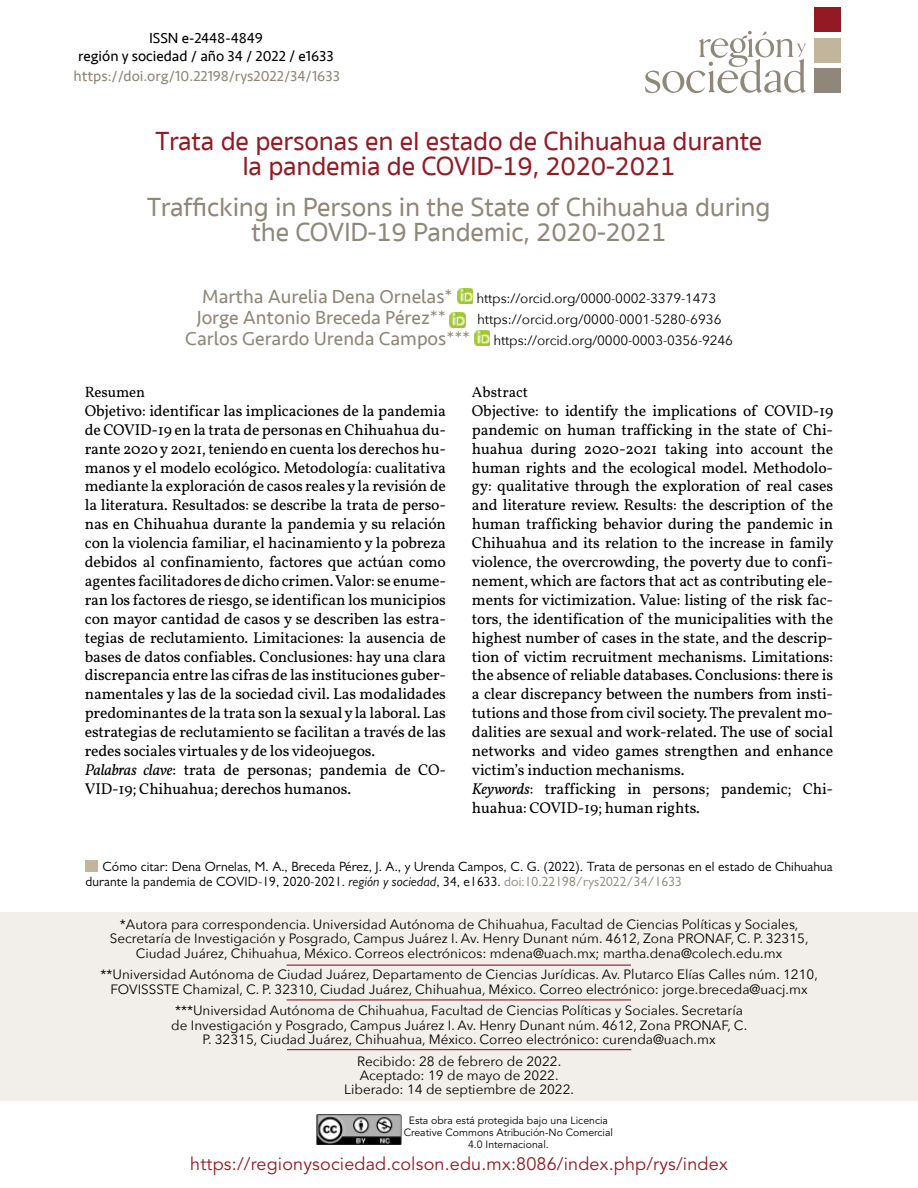
<style>
.page{position:relative;width:918px;height:1188px;background:#fff}
.page>*{position:absolute;margin:0;border:0;box-sizing:border-box;transform-origin:0 0}
.t1{font:500 27px/25.5px "Sukhumvit Set";letter-spacing:-.01em;color:#8e877a;text-align:center}
.t2{font:500 27px/25.5px "Sukhumvit Set";letter-spacing:-.01em;color:#931a24;text-align:center}
.t3{font:19.5px "Seravek";color:#8e877a}
.t4{font:18px "Avenir";letter-spacing:.01em;color:#931a24}
.t5{font:15.75px/18.9px "Vollkorn";letter-spacing:-.01em;color:#000}
.t6{font:15px/18px "Seravek";color:#000;text-align:center}
.t7{font:15px "Seravek";color:#8e877a}
.t8{font:15px "Vollkorn";color:#000}
.t9{font:13.5px/14.2px "Avenir Next";color:#000;text-align:center}
.t10{font:13.5px/15px "Gill Sans";letter-spacing:.005em;color:#000}
.t11{font:10.5px/12px "Avenir";color:#000;text-align:center}
.s1{font-family:"Seravek";font-size:19.5px;color:#8e877a}
.s2{font-style:italic}
.s3{color:#8e877a}
</style>
<div class="page">
<div style="left:0;top:912px;width:918px;height:189px;background:#f2eee9"></div>
<img style="left:457px;top:288px;width:16px;height:16px">
<img style="left:450px;top:312px;width:15px;height:16px">
<img style="left:474px;top:330px;width:16px;height:16px">
<img style="left:317px;top:1115px;width:85px;height:30px">
<div style="left:85px;top:860px;width:13px;height:12px;background:#c2b59b"></div>
<div style="left:814px;top:7px;width:27px;height:25px;background:#931a24"></div>
<svg style="left:645px;top:31px;width:161px;height:62px"></svg>
<div style="left:814px;top:38px;width:27px;height:24px;background:#c2b59b"></div>
<div style="left:814px;top:68px;width:27px;height:25px;background:#8e877a"></div>
<hr style="left:287px;top:965px;width:344px;height:1px;background:#931a24">
<hr style="left:287px;top:999px;width:344px;height:1px;background:#931a24">
<hr style="left:287px;top:1049px;width:344px;height:1px;background:#931a24">
<p class="t6" style="left:78px;top:29px;width:257px">ISSN e-2448-4849<br>región y sociedad / año 34 / 2022 / e1633</p>
<p class="t7" style="left:73px;top:64px;width:268px">https://doi.org/10.22198/rys2022/34/1633</p>
<h1 class="t2" style="left:155px;top:129px;width:609px">Trata de personas en el estado de Chihuahua durante la pandemia de COVID-19, 2020-2021</h1>
<h1 class="t1" style="left:147px;top:195px;width:625px">Trafficking in Persons in the State of Chihuahua during the COVID-19 Pandemic, 2020-2021</h1>
<p class="t9" style="left:202px;top:290px;width:515px"><span class="s1">Martha Aurelia Dena Ornelas*</span> https://orcid.org/0000-0002-3379-1473</p>
<p class="t3" style="left:197px;top:302px;width:250px">Jorge Antonio Breceda Pérez**</p>
<p class="t9" style="left:185px;top:308px;width:549px;line-height:21px;text-align:left;text-indent:292px">https://orcid.org/0000-0001-5280-6936<br><span class="s1">Carlos Gerardo Urenda Campos***</span> https://orcid.org/0000-0003-0356-9246</p>
<p class="t8" style="left:85px;top:381px;width:62px">Resumen</p>
<p class="t5" style="left:85px;top:400px;width:363px">Objetivo: identificar las implicaciones de la pandemia de COVID-19 en la trata de personas en Chihuahua du&shy;rante 2020 y 2021, teniendo en cuenta los derechos hu&shy;manos y el modelo ecológico. Metodología: cualitativa mediante la exploración de casos reales y la revisión de la literatura. Resultados: se describe la trata de perso&shy;nas en Chihuahua durante la pandemia y su relación con la violencia familiar, el hacinamiento y la pobreza debidos al confinamiento, factores que actúan como agentes facilitadores de dicho crimen. Valor: se enume&shy;ran los factores de riesgo, se identifican los municipios con mayor cantidad de casos y se describen las estra&shy;tegias de reclutamiento. Limitaciones: la ausencia de bases de datos confiables. Conclusiones: hay una clara discrepancia entre las cifras de las instituciones guber&shy;namentales y las de la sociedad civil. Las modalidades predominantes de la trata son la sexual y la laboral. Las estrategias de reclutamiento se facilitan a través de las redes sociales virtuales y de los videojuegos.<br><span class="s2">Palabras clave</span>: trata de personas; pandemia de CO-VID-19; Chihuahua; derechos humanos.</p>
<p class="t8" style="left:472px;top:381px;width:58px">Abstract</p>
<p class="t5" style="left:472px;top:400px;width:363px">Objective: to identify the implications of COVID-19 pandemic on human trafficking in the state of Chi&shy;huahua during 2020-2021 taking into account the human rights and the ecological model. Methodolo&shy;gy: qualitative through the exploration of real cases and literature review. Results: the description of the human trafficking behavior during the pandemic in Chihuahua and its relation to the increase in family violence, the overcrowding, the poverty due to confi&shy;nement, which are factors that act as contributing ele&shy;ments for victimization. Value: listing of the risk fac&shy;tors, the identification of the municipalities with the highest number of cases in the state, and the descrip&shy;tion of victim recruitment mechanisms. Limitations: the absence of reliable databases. Conclusions: there is a clear discrepancy between the numbers from insti&shy;tutions and those from civil society. The prevalent mo&shy;dalities are sexual and work-related. The use of social networks and video games strengthen and enhance victim’s induction mechanisms.<br><span class="s2">Keywords</span>: trafficking in persons; pandemic; Chi&shy;huahua: COVID-19; human rights.</p>
<p class="t10" style="left:85px;top:859px;width:749px;text-indent:17px">Cómo citar: Dena Ornelas, M. A., Breceda Pérez, J. A., y Urenda Campos, C. G. (2022). Trata de personas en el estado de Chihuahua durante la pandemia de COVID-19, 2020-2021. <span class="s2">región y sociedad</span>, 34, e1633. <span class="s3">doi:10.22198/rys2022/34/1633</span></p>
<p class="t9" style="left:110px;top:917px;width:700px">*Autora para correspondencia. Universidad Autónoma de Chihuahua, Facultad de Ciencias Políticas y Sociales,<br>Secretaría de Investigación y Posgrado, Campus Juárez I. Av. Henry Dunant núm. 4612, Zona PRONAF, C. P. 32315,<br>Ciudad Juárez, Chihuahua, México. Correos electrónicos: mdena@uach.mx; martha.dena@colech.edu.mx</p>
<p class="t9" style="left:101px;top:967px;width:719px">**Universidad Autónoma de Ciudad Juárez, Departamento de Ciencias Jurídicas. Av. Plutarco Elías Calles núm. 1210,<br>FOVISSSTE Chamizal, C. P. 32310, Ciudad Juárez, Chihuahua, México. Correo electrónico: jorge.breceda@uacj.mx</p>
<p class="t9" style="left:171px;top:1003px;width:577px">***Universidad Autónoma de Chihuahua, Facultad de Ciencias Políticas y Sociales. Secretaría de Investigación y Posgrado, Campus Juárez I. Av. Henry Dunant núm. 4612, Zona PRONAF, C.<br>P. 32315, Ciudad Juárez, Chihuahua, México. Correo electrónico: curenda@uach.mx</p>
<p class="t9" style="left:344px;top:1053px;width:231px">Recibido: 28 de febrero de 2022.<br>Aceptado: 19 de mayo de 2022.<br>Liberado: 14 de septiembre de 2022.</p>
<p class="t11" style="left:404px;top:1115px;width:211px">Esta obra está protegida bajo una Licencia<br>Creative Commons Atribución-No Comercial<br>4.0 Internacional.</p>
<p class="t4" style="left:190px;top:1150px;width:539px">https://regionysociedad.colson.edu.mx:8086/index.php/rys/index</p>
</div>
